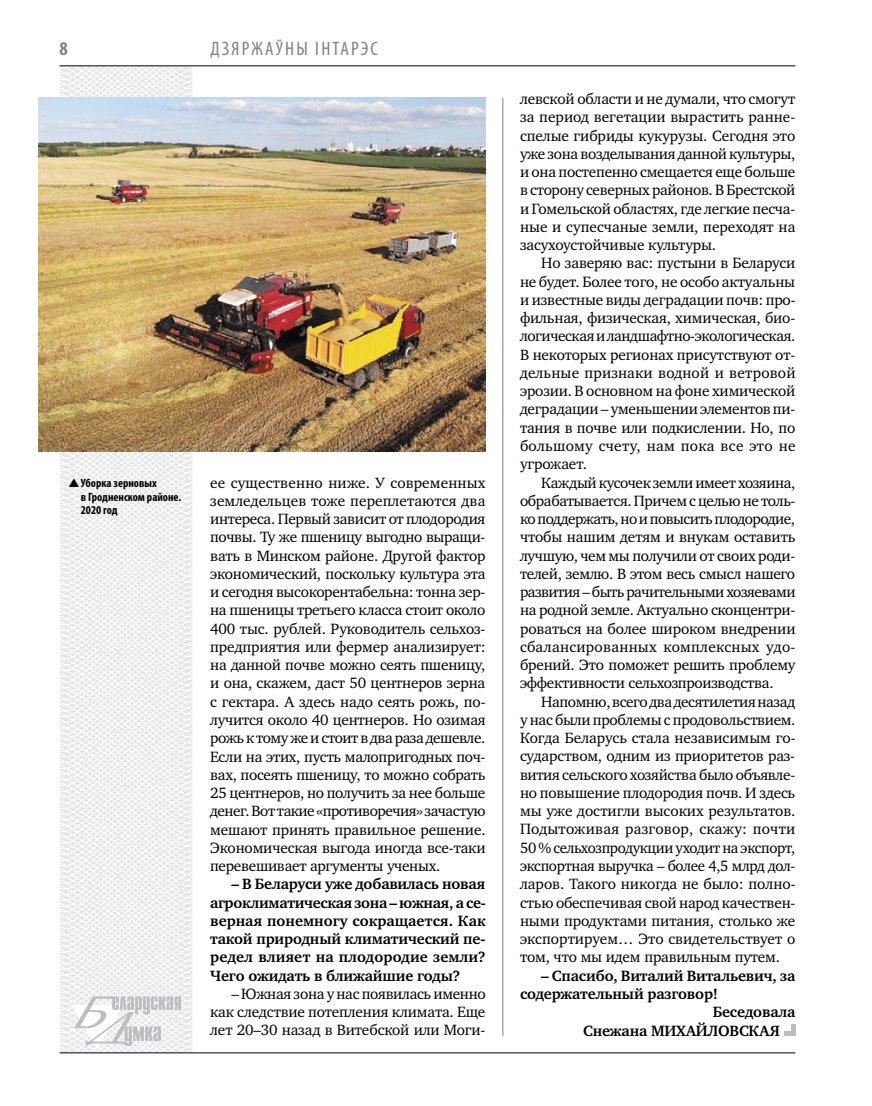
<style>
.page{position:relative;width:872px;height:1106px;background:#fff}
.page>*{position:absolute;margin:0;border:0;box-sizing:border-box;transform-origin:0 0}
.t1{font:condensed 19.5px "Myriad Pro";letter-spacing:.115em;color:#808285}
.t2{font:700 condensed 19.5px "Myriad Pro";color:#808285}
.t3{font:15.3px/18.3px "Charter C";letter-spacing:-.01em;color:#000;text-align:justify}
.t4{font:700 15.3px/18.3px "Charter C";letter-spacing:-.01em;color:#000;text-align:justify}
.t5{font:700 condensed 12px/13.5px "Myriad Pro";color:#000}
</style>
<div class="page">
<svg style="left:38px;top:65px;width:213px;height:989px"></svg>
<hr style="left:502px;top:98px;width:1px;height:938px;background:#808285">
<hr style="left:60px;top:1052px;width:735px;height:1px;background:#000">
<svg style="left:71px;top:996px;width:110px;height:53px"></svg>
<hr style="left:60px;top:65px;width:735px;height:1px;background:#000">
<hr style="left:791px;top:1023px;width:4px;height:12px;background:#bcbdc0">
<hr style="left:783px;top:1031px;width:12px;height:4px;background:#bcbdc0">
<img style="left:39px;top:97px;width:446px;height:354px">
<svg style="left:69px;top:478px;width:10px;height:9px"></svg>
<p class="t2" style="left:60px;top:37px;width:10px">8</p>
<p class="t1" style="left:210px;top:37px;width:168px">Дзяржаўны інтарэс</p>
<p class="t5" style="left:81px;top:476px;width:102px">Уборка зерновых<br>в Гродненском районе.<br>2020 год</p>
<p class="t3" style="left:210px;top:473px;width:277px">ее существенно ниже. У современных земледельцев тоже переплетаются два интереса. Первый зависит от плодородия почвы. Ту же пшеницу выгодно выращи&shy;вать в Минском районе. Другой фактор экономический, поскольку культура эта и сегодня высокорентабельна: тонна зер&shy;на пшеницы третьего класса стоит около 400 тыс. рублей. Руководитель сельхоз&shy;предприятия или фермер анализирует: на данной почве можно сеять пшеницу, и она, скажем, даст 50 центнеров зерна с гектара. А здесь надо сеять рожь, по&shy;лучится около 40 центнеров. Но озимая рожь к тому же и стоит в два раза дешевле.<br>Если на этих, пусть малопригодных поч&shy;вах, посеять пшеницу, то можно собрать 25 центнеров, но получить за нее больше денег. Вот такие «противоречия» зачастую мешают принять правильное решение.<br>Экономическая выгода иногда все-таки перевешивает аргументы ученых.</p>
<p class="t4" style="left:210px;top:875px;width:277px;text-indent:21px">– В Беларуси уже добавилась новая агроклиматическая зона – южная, а се&shy;верная понемногу сокращается. Как такой природный климатический пе&shy;редел влияет на плодородие земли?<br>Чего ожидать в ближайшие годы?</p>
<p class="t3" style="left:210px;top:984px;width:277px;text-indent:21px">– Южная зона у нас появилась именно как следствие потепления климата. Еще лет 20–30 назад в Витебской или Моги-</p>
<p class="t3" style="left:520px;top:90px;width:277px">левской области и не думали, что смогут за период вегетации вырастить ранне&shy;спелые гибриды кукурузы. Сегодня это уже зона возделывания данной культуры, и она постепенно смещается еще больше в сторону северных районов. В Брестской и Гомельской областях, где легкие песча&shy;ные и супесчаные земли, переходят на засухоустойчивые культуры.</p>
<p class="t3" style="left:520px;top:254px;width:277px;text-indent:21px">Но заверяю вас: пустыни в Беларуси не будет. Более того, не особо актуальны и известные виды деградации почв: про&shy;фильная, физическая, химическая, био&shy;логическая и ландшафтно-экологическая.<br>В некоторых регионах присутствуют от&shy;дельные признаки водной и ветровой эрозии. В основном на фоне химической деградации – уменьшении элементов пи&shy;тания в почве или подкислении. Но, по большому счету, нам пока все это не угрожает.</p>
<p class="t3" style="left:520px;top:473px;width:277px;text-indent:21px">Каждый кусочек земли имеет хозяина, обрабатывается. Причем с целью не толь&shy;ко поддержать, но и повысить плодородие, чтобы нашим детям и внукам оставить лучшую, чем мы получили от своих роди&shy;телей, землю. В этом весь смысл нашего развития – быть рачительными хозяевами на родной земле. Актуально сконцентри&shy;роваться на более широком внедрении сбалансированных комплексных удо&shy;брений. Это поможет решить проблему эффективности сельхозпроизводства.</p>
<p class="t3" style="left:520px;top:692px;width:277px;text-indent:21px">Напомню, всего два десятилетия назад у нас были проблемы с продовольствием.<br>Когда Беларусь стала независимым го&shy;сударством, одним из приоритетов раз&shy;вития сельского хозяйства было объявле&shy;но повышение плодородия почв. И здесь мы уже достигли высоких результатов.<br>Подытоживая разговор, скажу: почти 50 % сельхозпродукции уходит на экспорт, экспортная выручка – более 4,5 млрд дол&shy;ларов. Такого никогда не было: полно&shy;стью обеспечивая свой народ качествен&shy;ными продуктами питания, столько же экспортируем… Это свидетельствует о том, что мы идем правильным путем.</p>
<p class="t4" style="left:541px;top:966px;width:255px">– Спасибо, Виталий Витальевич, за</p>
<p class="t4" style="left:520px;top:984px;width:200px">содержательный разговор!</p>
<p class="t4" style="left:712px;top:1003px;width:84px">Беседовала</p>
<p class="t4" style="left:583px;top:1021px;width:198px">Снежана МИХАЙЛОВСКАЯ</p>
</div>
